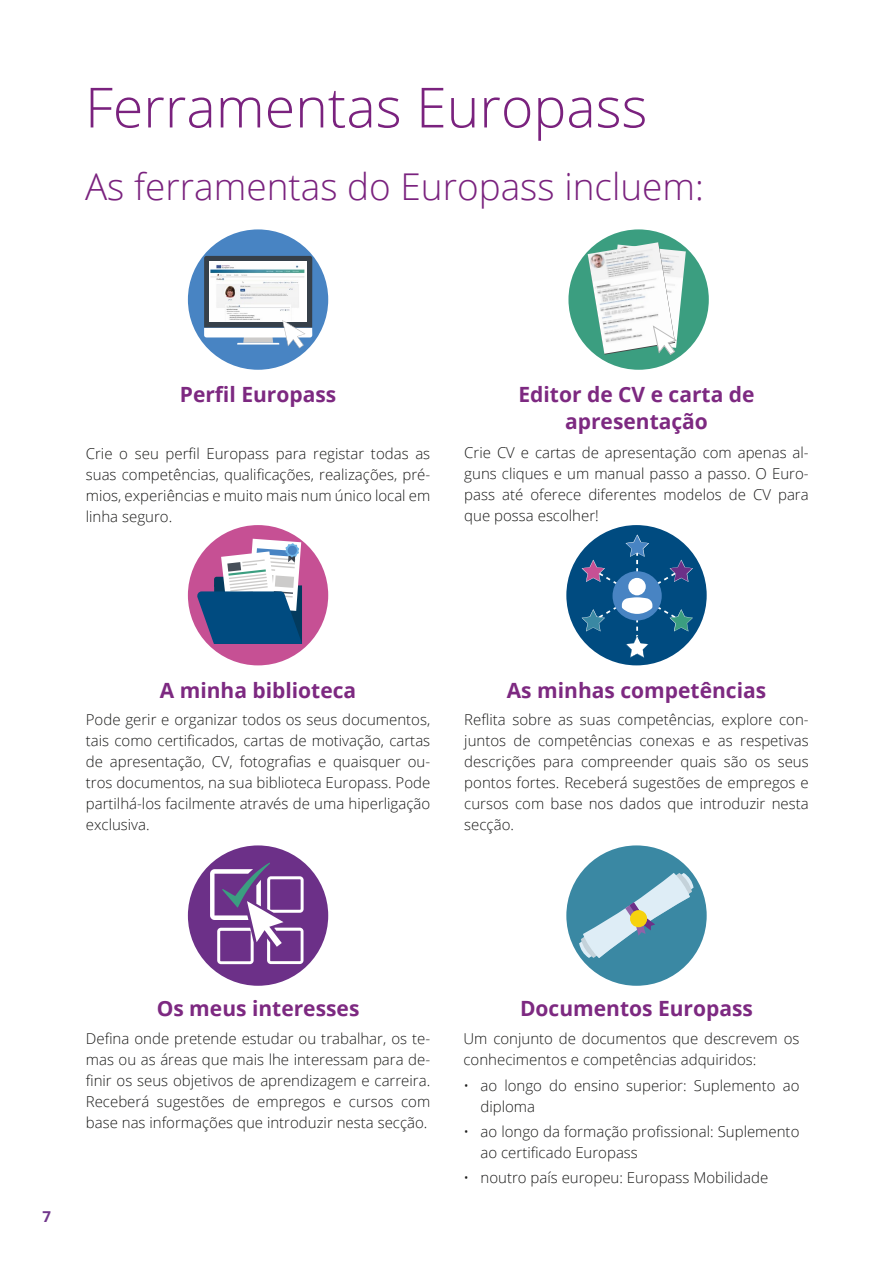
<style>
.page{position:relative;width:893px;height:1263px;background:#fff}
.page>*{position:absolute;margin:0;border:0;box-sizing:border-box;transform-origin:0 0}
.Page_Headings{font:300 55.35px "Open Sans";color:#7a227e}
.Page_Headings-2{font:300 36.9px "Open Sans";color:#7a227e}
.Sub_headings{font:700 21px/27px "Open Sans";color:#7d2981;text-align:center}
.Body{font:300 15px/21px "Open Sans";color:#1b1b1a;text-align:justify}
.t1{font:700 15px "Open Sans";color:#70368b}
</style>
<div class="page">
<div style="left:566px;top:845px;width:141px;height:141px;background:#3a88a3;border-radius:50%"></div>
<svg style="left:579px;top:873px;width:115px;height:85px"></svg>
<div style="left:188px;top:845px;width:140px;height:141px;background:#6c3088;border-radius:50%"></div>
<svg style="left:210px;top:862px;width:94px;height:102px"></svg>
<div style="left:188px;top:525px;width:140px;height:140px;background:#c65094;border-radius:50%"></div>
<svg style="left:197px;top:539px;width:105px;height:105px"></svg>
<div style="left:287px;top:545px;width:10px;height:10px;background:#4884c3;border-radius:50%"></div>
<div style="left:566px;top:525px;width:141px;height:140px;background:#004b80;border-radius:50%"></div>
<svg style="left:582px;top:535px;width:111px;height:123px"></svg>
<div style="left:188px;top:229px;width:140px;height:141px;background:#4884c3;border-radius:50%"></div>
<svg style="left:204px;top:256px;width:108px;height:92px"></svg>
<img style="left:210px;top:263px;width:94px;height:58px">
<div style="left:568px;top:229px;width:141px;height:141px;background:#3b9e80;border-radius:50%"></div>
<img style="left:677px;top:245px;width:9px;height:93px">
<svg style="left:588px;top:243px;width:89px;height:112px"></svg>
<h1 class="Page_Headings" style="left:85px;top:69px;width:564px">Ferramentas Europass</h1>
<h1 class="Page_Headings-2" style="left:85px;top:161px;width:620px">As ferramentas do Europass incluem:</h1>
<h2 class="Sub_headings" style="left:180px;top:381px;width:158px">Perfil Europass</h2>
<p class="Body" style="left:86px;top:443px;width:346px">Crie o seu perfil Europass para registar todas as suas competências, qualificações, realizações, pré&shy;mios, experiências e muito mais num único local em linha seguro.</p>
<h2 class="Sub_headings" style="left:518px;top:381px;width:238px">Editor de CV e carta de apresentação</h2>
<p class="Body" style="left:464px;top:442px;width:346px">Crie CV e cartas de apresentação com apenas al&shy;guns cliques e um manual passo a passo. O Euro&shy;pass até oferece diferentes modelos de CV para que possa escolher!</p>
<h2 class="Sub_headings" style="left:160px;top:676px;width:198px">A minha biblioteca</h2>
<h2 class="Sub_headings" style="left:507px;top:676px;width:261px">As minhas competências</h2>
<p class="Body" style="left:86px;top:709px;width:346px">Pode gerir e organizar todos os seus documentos, tais como certificados, cartas de motivação, cartas de apresentação, CV, fotografias e quaisquer ou&shy;tros documentos, na sua biblioteca Europass. Pode partilhá-los facilmente através de uma hiperligação exclusiva.</p>
<p class="Body" style="left:464px;top:709px;width:346px">Reflita sobre as suas competências, explore con&shy;juntos de competências conexas e as respetivas descrições para compreender quais são os seus pontos fortes. Receberá sugestões de empregos e cursos com base nos dados que introduzir nesta secção.</p>
<p class="t1" style="left:43px;top:1205px;width:10px">7</p>
<h2 class="Sub_headings" style="left:157px;top:995px;width:204px">Os meus interesses</h2>
<p class="Body" style="left:86px;top:1028px;width:346px">Defina onde pretende estudar ou trabalhar, os te&shy;mas ou as áreas que mais lhe interessam para de&shy;finir os seus objetivos de aprendizagem e carreira.<br>Receberá sugestões de empregos e cursos com base nas informações que introduzir nesta secção.</p>
<h2 class="Sub_headings" style="left:520px;top:995px;width:234px">Documentos Europass</h2>
<p class="Body" style="left:463px;top:1028px;width:337px">Um conjunto de documentos que descrevem os conhecimentos e competências adquiridos:</p>
<p class="Body" style="left:480px;top:1074px;width:320px;text-indent:-17px">• ao longo do ensino superior: Suplemento ao diploma</p>
<p class="Body" style="left:480px;top:1120px;width:320px;text-indent:-17px">• ao longo da formação profissional: Suplemento ao certificado Europass</p>
<p class="Body" style="left:463px;top:1167px;width:306px">• noutro país europeu: Europass Mobilidade</p>
</div>
